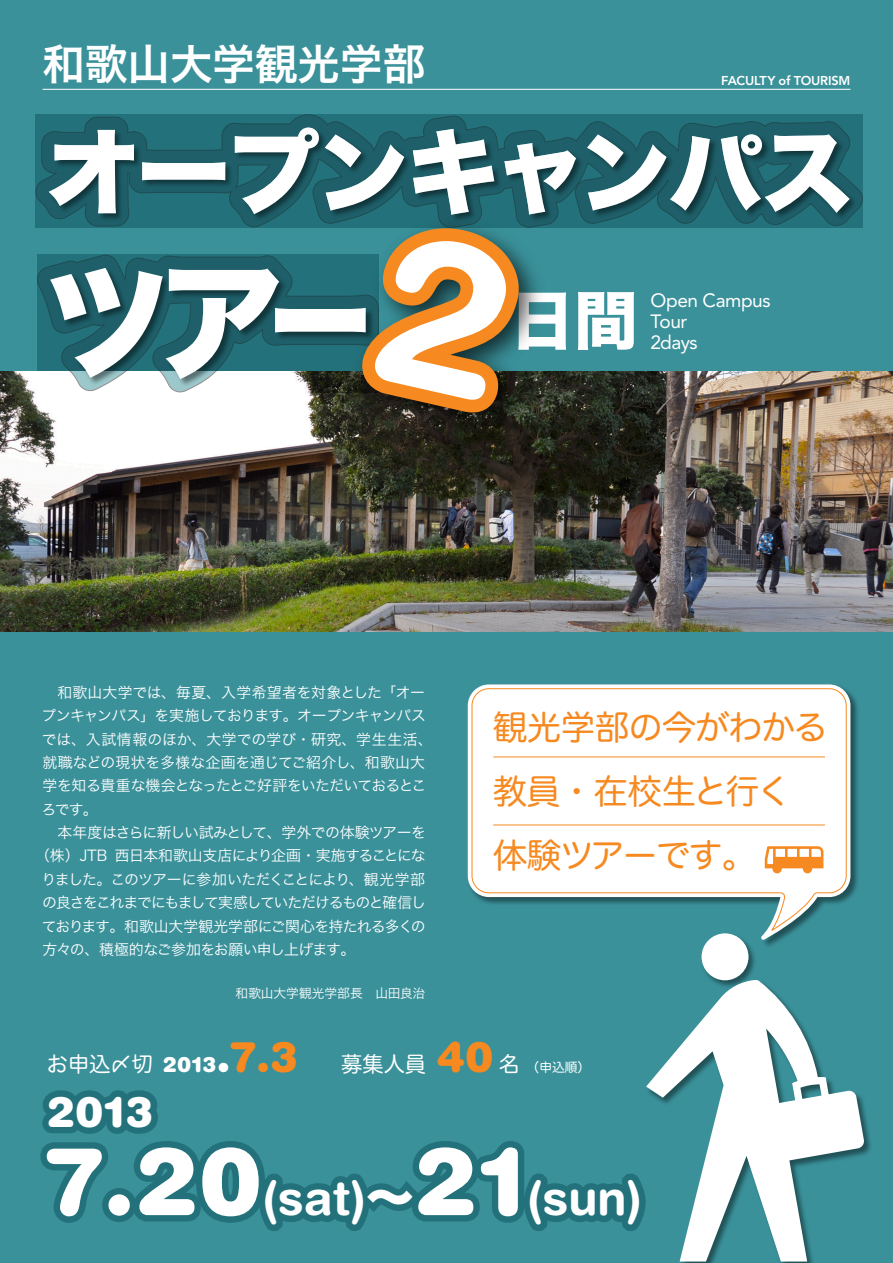
<style>
.page{position:relative;width:893px;height:1263px;background:#3a919a}
.page>*{position:absolute;margin:0;border:0;box-sizing:border-box;transform-origin:0 0}
.t1{font:127.5px "Hira Kaku Std W8";color:#fff}
.t2{font:93.6px "Hira Kaku Std W8";letter-spacing:-.04em;color:#fff}
.t3{font:63.75px "Hira Kaku Std W8";color:#fff}
.t4{font:700 47.55px "Helvetica Rounded";color:#fff}
.t5{font:42.45px "Hira Kaku Pro N W6";color:#fff}
.t6{font:900 42.45px "Helvetica Rounded";color:#fff}
.t7{font:34.05px/63.8px "Hira Maru Pro N W4";letter-spacing:-.02em;color:#f6891f}
.t8{font:21.3px "Hira Maru Pro W4";color:#fff}
.t9{font:19.2px/21.3px "Avenir";letter-spacing:-.025em;color:#fff}
.t10{font:14.85px "Hira Kaku Pro N W3";letter-spacing:-.035em;color:#fff}
.t11{font:14.85px "Hira Kaku Pro N W3";letter-spacing:-.09em;color:#fff}
.t12{font:14.85px "Hira Kaku Pro N W3";letter-spacing:-.055em;color:#fff}
.t13{font:14.85px "Hira Kaku Pro N W3";letter-spacing:.005em;color:#fff}
.t14{font:14.85px "Hira Kaku Pro N W3";letter-spacing:.03em;color:#fff}
.t15{font:14.85px "Hira Kaku Pro N W3";color:#fff}
.t16{font:800 12.75px "Avenir";letter-spacing:-.015em;color:#fff}
.t17{font:12.75px "Hira Kaku Pro N W3";color:#fff}
.s1{font-family:"Helvetica Rounded";font-weight:900}
.s2{font-family:"Helvetica Rounded";font-weight:900;font-size:42.45px}
.s3{font-family:"Helvetica Rounded";font-weight:900;font-size:42.45px;color:#f6891f}
.s4{font-size:12.75px}
.s5{font-weight:900;font-size:95.25px}
.s6{font-family:"Hira Kaku Std W8";font-weight:400}
</style>
<div class="page">
<img style="left:679px;top:950px;width:192px;height:313px">
<svg style="left:648px;top:980px;width:217px;height:281px"></svg>
<div style="left:702px;top:933px;width:46px;height:47px;background:#fff;border-radius:50%"></div>
<img style="left:467px;top:693px;width:391px;height:257px">
<svg style="left:468px;top:684px;width:382px;height:256px"></svg>
<svg style="left:471px;top:688px;width:376px;height:243px;background:#e3ecec"></svg>
<svg style="left:40px;top:1084px;width:612px;height:157px"></svg>
<img style="left:0;top:372px;width:893px;height:259px">
<svg style="left:36px;top:114px;width:827px;height:114px;background:#226e78"></svg>
<img style="left:45px;top:122px;width:818px;height:253px">
<svg style="left:37px;top:255px;width:7px;height:137px"></svg>
<img style="left:44px;top:254px;width:338px;height:196px">
<img style="left:345px;top:211px;width:208px;height:236px">
<hr style="left:43px;top:89px;width:807px;height:1px;background:#fff">
<hr style="left:493px;top:825px;width:332px;height:1px;background:#f6891f">
<hr style="left:493px;top:756px;width:332px;height:1px;background:#f6891f">
<svg style="left:765px;top:846px;width:58px;height:27px;background:#f9b675"></svg>
<svg style="left:361px;top:228px;width:160px;height:184px;background:#ae7935"></svg>
<h3 class="t5" style="left:43px;top:26px;width:384px">和歌山大学観光学部</h3>
<p class="t16" style="left:721px;top:73px;width:131px">FACULTY of TOURISM</p>
<h2 class="t2" style="left:46px;top:120px;width:809px">オープンキャンパス</h2>
<h1 class="t1" style="left:43px;top:250px;width:330px">ツアー</h1>
<h3 class="t3" style="left:510px;top:285px;width:129px">日間</h3>
<p class="t9" style="left:651px;top:289px;width:122px">Open Campus<br>Tour<br>2days</p>
<p class="t13" style="left:43px;top:679px;width:384px">　和歌山大学では、毎夏、入学希望者を対象とした「オー</p>
<p class="t10" style="left:41px;top:702px;width:386px">プンキャンパス」を実施しております。オープンキャンパス</p>
<p class="t14" style="left:42px;top:726px;width:392px">では、入試情報のほか、大学での学び・研究、学生生活、</p>
<p class="t15" style="left:43px;top:749px;width:384px">就職などの現状を多様な企画を通じてご紹介し、和歌山大</p>
<p class="t10" style="left:43px;top:772px;width:385px">学を知る貴重な機会となったとご好評をいただいておるとこ</p>
<p class="t10" style="left:42px;top:796px;width:58px">ろです。</p>
<p class="t10" style="left:43px;top:819px;width:385px">　本年度はさらに新しい試みとして、学外での体験ツアーを</p>
<p class="t10" style="left:35px;top:843px;width:392px">（株）JTB 西日本和歌山支店により企画・実施することにな</p>
<p class="t12" style="left:41px;top:866px;width:385px">りました。このツアーに参加いただくことにより、観光学部</p>
<p class="t11" style="left:42px;top:889px;width:386px">の良さをこれまでにもまして実感していただけるものと確信し</p>
<p class="t10" style="left:42px;top:913px;width:385px">ております。和歌山大学観光学部にご関心を持たれる多くの</p>
<p class="t10" style="left:43px;top:936px;width:314px">方々の、積極的なご参加をお願い申し上げます。</p>
<p class="t17" style="left:236px;top:982px;width:191px">和歌山大学観光学部長　山田良治</p>
<h3 class="t7" style="left:493px;top:693px;width:336px">観光学部の今がわかる教員・在校生と行く体験ツアーです。</h3>
<h3 class="t8" style="left:47px;top:1045px;width:545px">お申込〆切 <span class="s1">2013</span><span class="s2">.</span><span class="s3">7.3</span> 募集人員 <span class="s3">40</span> 名<span class="s4">（申込順）</span></h3>
<h3 class="t6" style="left:47px;top:1084px;width:109px">2013</h3>
<h3 class="t4" style="left:47px;top:1169px;width:597px"><span class="s5">7.20</span>(sat)<span class="s6">～</span><span class="s5">21</span>(sun)</h3>
</div>
